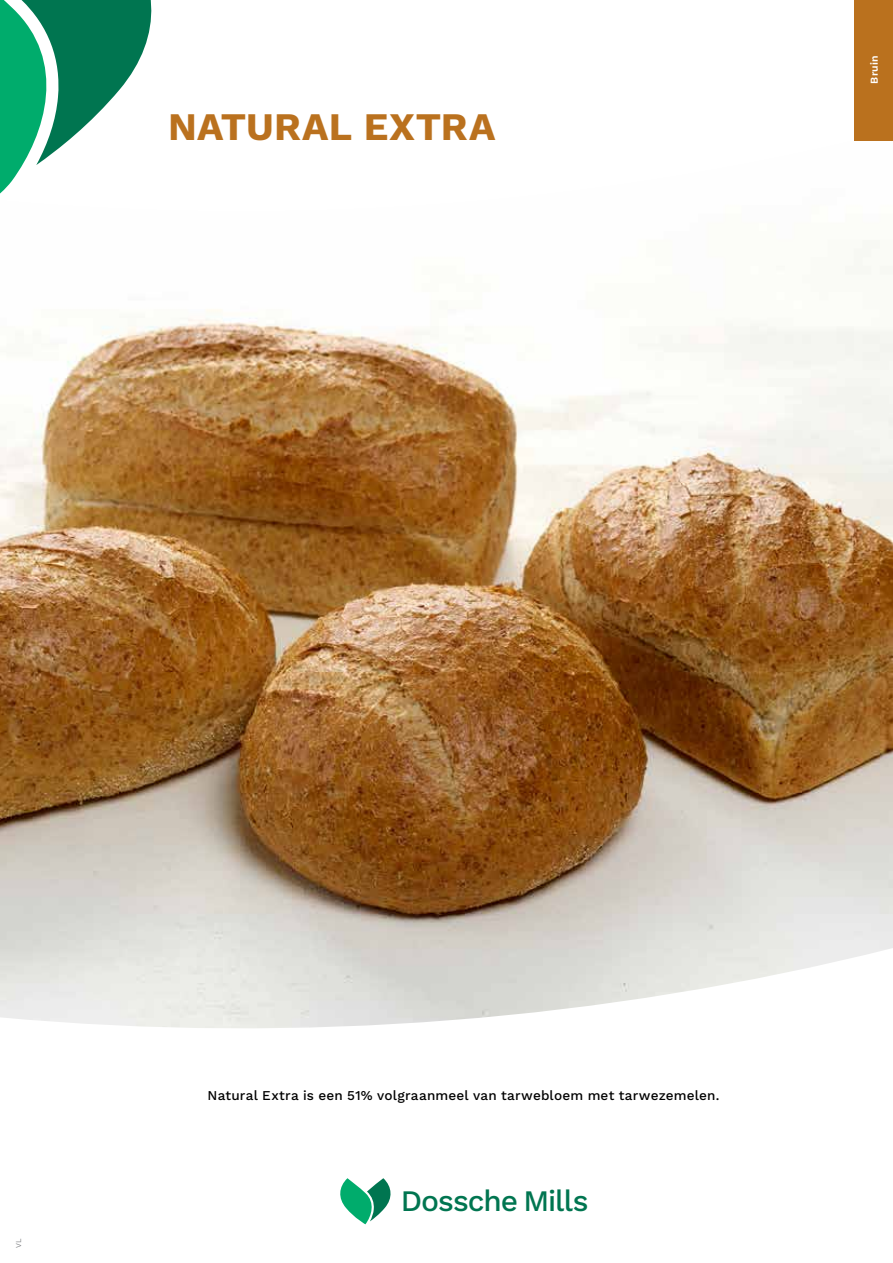
<style>
.page{position:relative;width:893px;height:1263px;background:#fff}
.page>*{position:absolute;margin:0;border:0;box-sizing:border-box;transform-origin:0 0}
.t1{font:700 39px "Work Sans";color:#ba711e}
.t2{font:500 29.7px "Work Sans";letter-spacing:-.035em;color:#007550}
.t3{font:500 13.5px "Work Sans";letter-spacing:.015em;color:#000}
.t4{font:600 10.5px "Work Sans";letter-spacing:.025em;color:#fff}
.t5{font:7.5px "Work Sans";color:#808285}
</style>
<div class="page">
<img style="left:0;top:309px;width:893px;height:719px">
<div style="left:855px;top:0;width:38px;height:140px;background:#ba711e"></div>
<svg style="left:0;top:0;width:152px;height:194px"></svg>
<svg style="left:340px;top:1178px;width:51px;height:46px"></svg>
<h1 class="t1" style="left:168px;top:104px;width:329px">NATURAL EXTRA</h1>
<p class="t4" style="left:868px;top:84px;width:30px;rotate:-90deg">Bruin</p>
<p class="t5" style="left:14px;top:1248px;width:11px;rotate:-90deg">VL</p>
<p class="t3" style="left:208px;top:1087px;width:513px">Natural Extra is een 51% volgraanmeel van tarwebloem met tarwezemelen.</p>
<h2 class="t2" style="left:401px;top:1183px;width:189px">Dossche Mills</h2>
</div>
